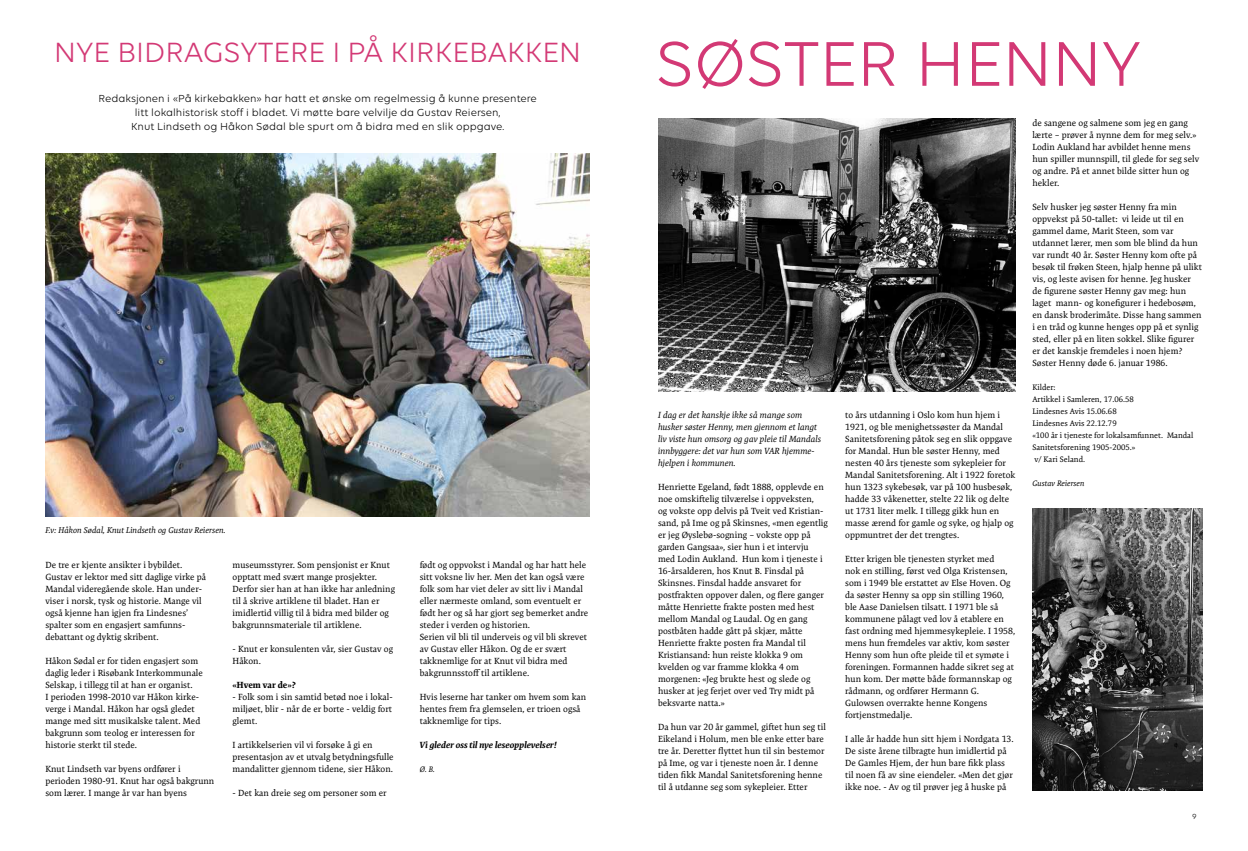
<style>
.page{position:relative;width:1248px;height:851px;background:#fff}
.page>*{position:absolute;margin:0;border:0;box-sizing:border-box;transform-origin:0 0}
.t1{font:68px "Volte";color:#d33975}
.t2{font:30px "Volte";color:#d33975}
.t3{font:11px/14px "Volte";color:#000;text-align:center}
.t4{font:9px/12px "Expo Serif Pro";color:#000}
.t5{font:italic 9px/12px "Expo Serif Pro";color:#000}
.t6{font:italic 700 9px "Expo Serif Pro";color:#000}
.t7{font:700 9px "Expo Serif Pro";color:#000}
.t8{font:italic 8.5px "Expo Serif Pro";color:#000}
.t9{font:8px/12px "Expo Serif Pro";color:#000}
.t10{font:italic 8px "Expo Serif Pro";color:#000}
.t11{font:8px "Volte";color:#000}
</style>
<div class="page">
<img style="left:45px;top:154px;width:545px;height:362px">
<img style="left:658px;top:119px;width:357px;height:272px">
<img style="left:1032px;top:508px;width:170px;height:282px">
<h2 class="t2" style="left:54px;top:35px;width:528px">NYE BIDRAGSYTERE I PÅ KIRKEBAKKEN</h2>
<p class="t3" style="left:98px;top:91px;width:439px">Redaksjonen i «På kirkebakken» har hatt et ønske om regelmessig å kunne presentere litt lokalhistorisk stoff i bladet. Vi møtte bare velvilje da Gustav Reiersen,<br>Knut Lindseth og Håkon Sødal ble spurt om å bidra med en slik oppgave.</p>
<p class="t8" style="left:45px;top:524px;width:182px">F.v: Håkon Sødal, Knut Lindseth og Gustav Reiersen.</p>
<p class="t4" style="left:45px;top:558px;width:162px">De tre er kjente ansikter i bybildet.<br>Gustav er lektor med sitt daglige virke på Mandal videregående skole. Han under&shy;viser i norsk, tysk og historie. Mange vil også kjenne han igjen fra Lindesnes’ spalter som en engasjert samfunns&shy;debattant og dyktig skribent.</p>
<p class="t4" style="left:45px;top:654px;width:159px">Håkon Sødal er for tiden engasjert som daglig leder i Risøbank Interkommunale Selskap, i tillegg til at han er organist.<br>I perioden 1998-2010 var Håkon kirke&shy;verge i Mandal. Håkon har også gledet mange med sitt musikalske talent. Med bakgrunn som teolog er interessen for historie sterkt til stede.</p>
<p class="t4" style="left:45px;top:762px;width:170px">Knut Lindseth var byens ordfører i perioden 1980-91. Knut har også bakgrunn som lærer. I mange år var han byens</p>
<p class="t4" style="left:232px;top:558px;width:164px">museumsstyrer. Som pensjonist er Knut opptatt med svært mange prosjekter.<br>Derfor sier han at han ikke har anledning til å skrive artiklene til bladet. Han er imidlertid villig til å bidra med bilder og bakgrunnsmateriale til artiklene.</p>
<p class="t4" style="left:232px;top:642px;width:162px">- Knut er konsulenten vår, sier Gustav og<br>Håkon.</p>
<p class="t7" style="left:232px;top:679px;width:65px">«Hvem var de»?</p>
<p class="t4" style="left:232px;top:690px;width:162px;text-align:justify">- Folk som i sin samtid betød noe i lokal&shy;miljøet, blir - når de er borte - veldig fort glemt.</p>
<p class="t4" style="left:232px;top:738px;width:163px">I artikkelserien vil vi forsøke å gi en presentasjon av et utvalg betydningsfulle mandalitter gjennom tidene, sier Håkon.</p>
<p class="t4" style="left:232px;top:786px;width:156px">- Det kan dreie seg om personer som er</p>
<p class="t4" style="left:420px;top:558px;width:170px">født og oppvokst i Mandal og har hatt hele sitt voksne liv her. Men det kan også være folk som har viet deler av sitt liv i Mandal eller nærmeste omland, som eventuelt er født her og så har gjort seg bemerket andre steder i verden og historien.<br>Serien vil bli til underveis og vil bli skrevet av Gustav eller Håkon. Og de er svært takknemlige for at Knut vil bidra med bakgrunnsstoff til artiklene.</p>
<p class="t4" style="left:420px;top:690px;width:168px">Hvis leserne har tanker om hvem som kan hentes frem fra glemselen, er trioen også takknemlige for tips.</p>
<p class="t6" style="left:420px;top:739px;width:138px">Vi gleder oss til nye leseopplevelser!</p>
<p class="t10" style="left:420px;top:764px;width:17px">Ø. B.</p>
<h1 class="t1" style="left:655px;top:25px;width:487px">SØSTER HENNY</h1>
<p class="t5" style="left:658px;top:408px;width:165px">I dag er det kanskje ikke så mange som husker søster Henny, men gjennom et langt liv viste hun omsorg og gav pleie til Mandals innbyggere: det var hun som VAR hjemme&shy;hjelpen i kommunen.</p>
<p class="t4" style="left:658px;top:480px;width:171px">Henriette Egeland, født 1888, opplevde en noe omskiftelig tilværelse i oppveksten,<br>og vokste opp delvis på Tveit ved Kristian&shy;sand, på Ime og på Skinsnes, «men egentlig er jeg Øyslebø-sogning – vokste opp på garden Gangsaa», sier hun i et intervju med Lodin Aukland. Hun kom i tjeneste i 16-årsalderen, hos Knut B. Finsdal på Skinsnes. Finsdal hadde ansvaret for postfrakten oppover dalen, og flere ganger måtte Henriette frakte posten med hest mellom Mandal og Laudal. Og en gang postbåten hadde gått på skjær, måtte Henriette frakte posten fra Mandal til Kristiansand: hun reiste klokka 9 om kvelden og var framme klokka 4 om morgenen: «Jeg brukte hest og slede og husker at jeg ferjet over ved Try midt på beksvarte natta.»</p>
<p class="t4" style="left:658px;top:720px;width:169px">Da hun var 20 år gammel, giftet hun seg til Eikeland i Holum, men ble enke etter bare tre år. Deretter flyttet hun til sin bestemor på Ime, og var i tjeneste noen år. I denne tiden fikk Mandal Sanitetsforening henne til å utdanne seg som sykepleier. Etter</p>
<p class="t4" style="left:845px;top:408px;width:172px">to års utdanning i Oslo kom hun hjem i 1921, og ble menighetssøster da Mandal Sanitetsforening påtok seg en slik oppgave for Mandal. Hun ble søster Henny, med nesten 40 års tjeneste som sykepleier for Mandal Sanitetsforening. Alt i 1922 foretok hun 1323 sykebesøk, var på 100 husbesøk, hadde 33 våkenetter, stelte 22 lik og delte ut 1731 liter melk. I tillegg gikk hun en masse ærend for gamle og syke, og hjalp og oppmuntret der det trengtes.</p>
<p class="t4" style="left:845px;top:552px;width:171px">Etter krigen ble tjenesten styrket med<br>nok en stilling, først ved Olga Kristensen, som i 1949 ble erstattet av Else Hoven. Og da søster Henny sa opp sin stilling 1960, ble Aase Danielsen tilsatt. I 1971 ble så kommunene pålagt ved lov å etablere en fast ordning med hjemmesykepleie. I 1958, mens hun fremdeles var aktiv, kom søster Henny som hun ofte pleide til et symøte i foreningen. Formannen hadde sikret seg at hun kom. Der møtte både formannskap og rådmann, og ordfører Hermann G.<br>Gulowsen overrakte henne Kongens fortjenstmedalje.</p>
<p class="t4" style="left:845px;top:732px;width:170px">I alle år hadde hun sitt hjem i Nordgata 13.<br>De siste årene tilbragte hun imidlertid på De Gamles Hjem, der hun bare fikk plass til noen få av sine eiendeler. «Men det gjør ikke noe. - Av og til prøver jeg å huske på</p>
<p class="t4" style="left:1032px;top:116px;width:168px">de sangene og salmene som jeg en gang lærte – prøver å nynne dem for meg selv.» Lodin Aukland har avbildet henne mens hun spiller munnspill, til glede for seg selv og andre. På et annet bilde sitter hun og hekler.</p>
<p class="t4" style="left:1032px;top:200px;width:171px">Selv husker jeg søster Henny fra min oppvekst på 50-tallet: vi leide ut til en gammel dame, Marit Steen, som var utdannet lærer, men som ble blind da hun var rundt 40 år. Søster Henny kom ofte på besøk til frøken Steen, hjalp henne på ulikt vis, og leste avisen for henne. Jeg husker de figurene søster Henny gav meg: hun laget mann- og konefigurer i hedebosøm, en dansk broderimåte. Disse hang sammen i en tråd og kunne henges opp på et synlig sted, eller på en liten sokkel. Slike figurer er det kanskje fremdeles i noen hjem?<br>Søster Henny døde 6. januar 1986.</p>
<p class="t9" style="left:1032px;top:381px;width:162px">Kilder:<br>Artikkel i Samleren, 17.06.58<br>Lindesnes Avis 15.06.68<br>Lindesnes Avis 22.12.79<br>«100 år i tjeneste for lokalsamfunnet. Mandal<br>Sanitetsforening 1905-2005.»<br>v/ Kari Seland.</p>
<p class="t10" style="left:1032px;top:478px;width:54px">Gustav Reiersen</p>
<p class="t11" style="left:1192px;top:811px;width:6px">9</p>
</div>
